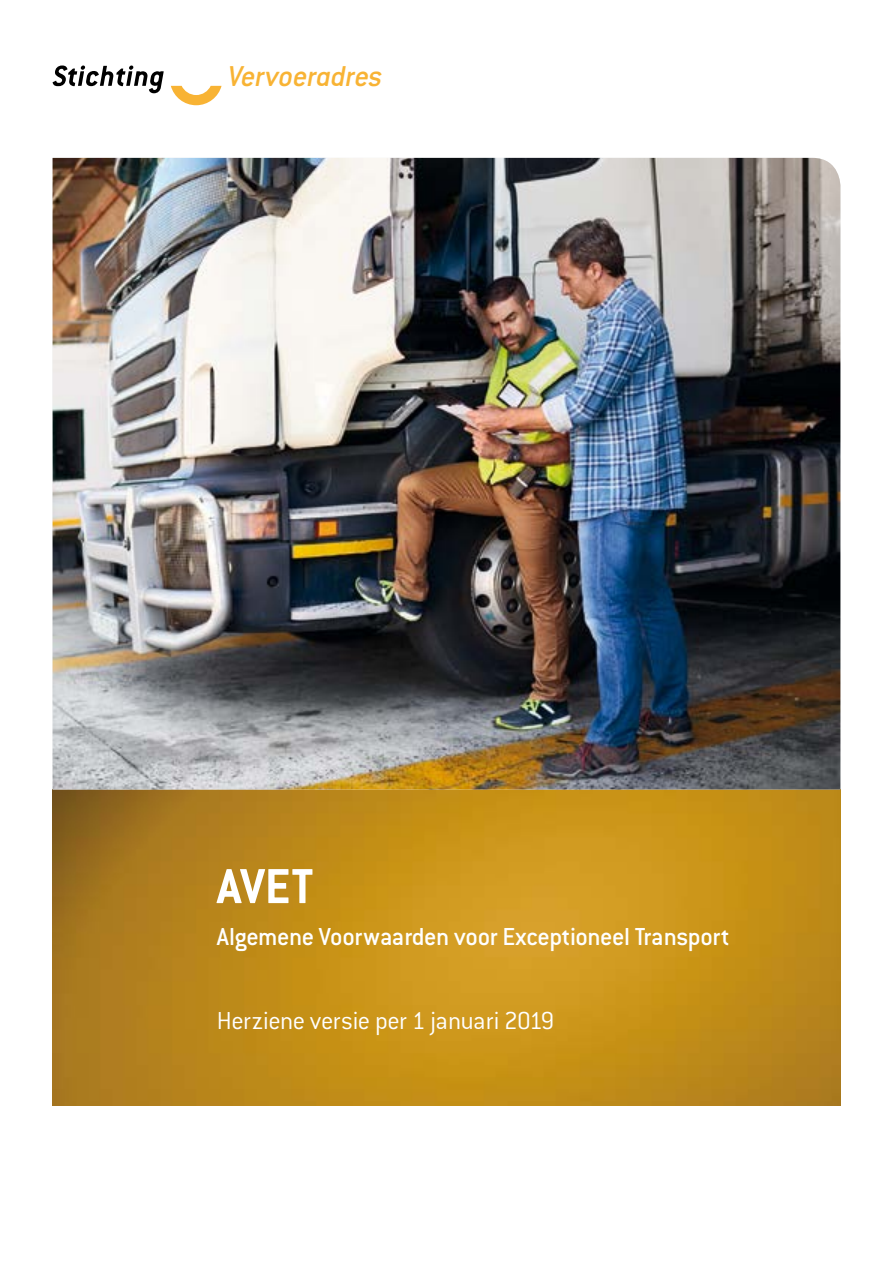
<style>
.page{position:relative;width:893px;height:1263px;background:#fff}
.page>*{position:absolute;margin:0;border:0;box-sizing:border-box;transform-origin:0 0}
.t1{font:700 54px "Conduit ITC Pro";color:#fff}
.t2{font:italic 500 31.5px "Conduit ITC Pro";letter-spacing:-.015em;color:#f8b334}
.t3{font:500 27px "Conduit ITC Pro";letter-spacing:-.015em;color:#fff}
.t4{font:300 27px "Conduit ITC Pro";letter-spacing:-.02em;color:#fff}
</style>
<div class="page">
<svg style="left:53px;top:66px;width:111px;height:27px"></svg>
<svg style="left:171px;top:86px;width:51px;height:19px"></svg>
<img style="left:53px;top:789px;width:787px;height:316px">
<img style="left:53px;top:158px;width:787px;height:631px">
<p class="t2" style="left:228px;top:58px;width:156px">Vervoeradres</p>
<h1 class="t1" style="left:217px;top:855px;width:98px">AVET</h1>
<p class="t3" style="left:217px;top:921px;width:514px">Algemene Voorwaarden voor Exceptioneel Transport</p>
<p class="t4" style="left:217px;top:1006px;width:339px">Herziene versie per 1 januari 2019</p>
</div>
